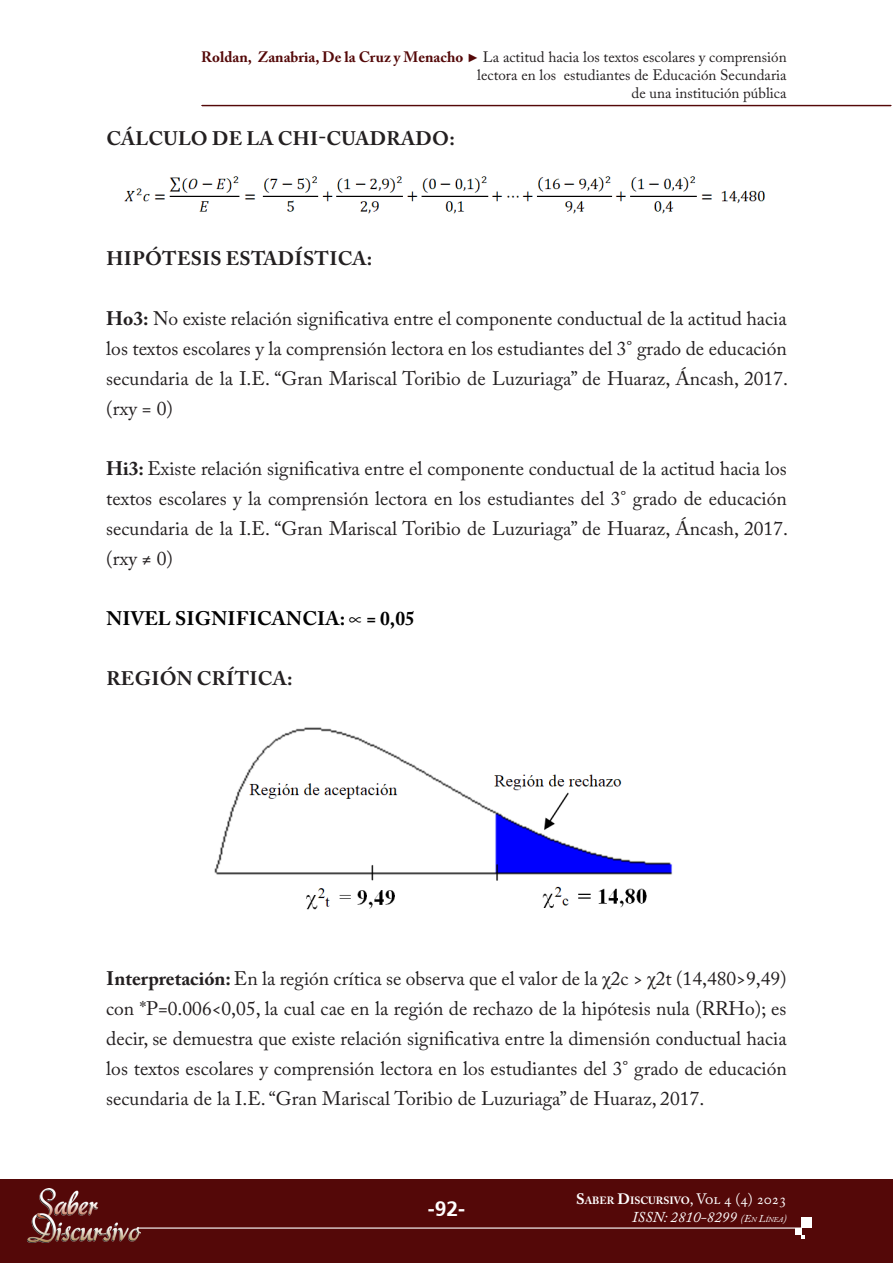
<style>
.page{position:relative;width:893px;height:1263px;background:#fff}
.page>*{position:absolute;margin:0;border:0;box-sizing:border-box;transform-origin:0 0}
.t1{font:700 21px "Frutiger SBIN Bdv 1";color:#fff}
.Texto_General{font:19.5px/30px "Adobe Caslon Pro";color:#231f20;text-align:justify}
.Subtitulo_1{font:700 19.5px "Adobe Caslon Pro";letter-spacing:.015em;color:#231f20}
.Subtitulo_1-2{font:700 19.5px "Adobe Caslon Pro";letter-spacing:.015em;color:#000}
.t2{font:15px/18px "Adobe Caslon Pro";color:#231f20;text-align:right}
.t3{font:italic 15px "Adobe Caslon Pro";color:#fff}
.t4{font:700 10.5px "Adobe Caslon Pro";color:#fff}
.s1{font-weight:700;color:#540808}
.s2{font-family:"Arial";font-size:12px;color:#540808}
.s3{font-weight:700}
.s4{font-family:"Times New Roman"}
.s5{font-size:15px}
.s6{font-weight:400;font-size:15px}
.s7{font-size:10.5px}
.s8{font-size:7.35px}
</style>
<div class="page">
<div style="left:0;top:1179px;width:893px;height:84px;background:#540808"></div>
<hr style="left:138px;top:1227px;width:664px;height:1px;background:#fff">
<svg style="left:802px;top:1235px;width:3px;height:4px"></svg>
<div style="left:795px;top:1228px;width:7px;height:7px;background:#fff"></div>
<div style="left:802px;top:1217px;width:10px;height:10px;background:#fff"></div>
<img style="left:27px;top:1189px;width:114px;height:54px">
<svg style="left:201px;top:104px;width:691px;height:3px;background:#ac8787"></svg>
<img style="left:214px;top:727px;width:459px;height:183px">
<img style="left:124px;top:176px;width:641px;height:38px">
<p class="t2" style="left:201px;top:48px;width:587px"><span class="s1">Roldan, Zanabria, De la Cruz y Menacho</span> <span class="s2">►</span> La actitud hacia los textos escolares y comprensión lectora en los estudiantes de Educación Secundaria<br>de una institución pública</p>
<p class="Subtitulo_1" style="left:106px;top:127px;width:350px">CÁLCULO DE LA CHI-CUADRADO:</p>
<p class="Subtitulo_1" style="left:106px;top:247px;width:267px">HIPÓTESIS ESTADÍSTICA:</p>
<p class="Texto_General" style="left:106px;top:304px;width:683px"><span class="s3">Ho3:</span> No existe relación significativa entre el componente conductual de la actitud hacia los textos escolares y la comprensión lectora en los estudiantes del 3° grado de educación secundaria de la I.E. “Gran Mariscal Toribio de Luzuriaga” de Huaraz, Áncash, 2017. (rxy = 0)</p>
<p class="Texto_General" style="left:106px;top:454px;width:683px"><span class="s3">Hi3:</span> Existe relación significativa entre el componente conductual de la actitud hacia los textos escolares y la comprensión lectora en los estudiantes del 3° grado de educación secundaria de la I.E. “Gran Mariscal Toribio de Luzuriaga” de Huaraz, Áncash, 2017. (rxy ≠ 0)</p>
<p class="Subtitulo_1-2" style="left:106px;top:607px;width:310px">NIVEL SIGNIFICANCIA: ∝ = 0,05</p>
<p class="Subtitulo_1" style="left:106px;top:667px;width:188px">REGIÓN CRÍTICA:</p>
<p class="Texto_General" style="left:106px;top:964px;width:682px"><span class="s3">Interpretación:</span> En la región crítica se observa que el valor de la <span class="s4">χ</span>2c &gt; <span class="s4">χ</span>2t (14,480&gt;9,49) con *P=0.006&lt;0,05, la cual cae en la región de rechazo de la hipótesis nula (RRHo); es decir, se demuestra que existe relación significativa entre la dimensión conductual hacia los textos escolares y comprensión lectora en los estudiantes del 3° grado de educación secundaria de la I.E. “Gran Mariscal Toribio de Luzuriaga” de Huaraz, 2017.</p>
<p class="t1" style="left:428px;top:1196px;width:39px">-92-</p>
<p class="t4" style="left:576px;top:1194px;width:212px"><span class="s5">S</span>ABER <span class="s5">D</span>ISCURSIVO<span class="s6">, Vol 4 (4) 2023</span></p>
<p class="t3" style="left:632px;top:1208px;width:156px">ISSN: 2810-8299 <span class="s7">(E</span><span class="s8">N</span> <span class="s7">L</span><span class="s8">ÍNEA</span><span class="s7">)</span></p>
</div>
